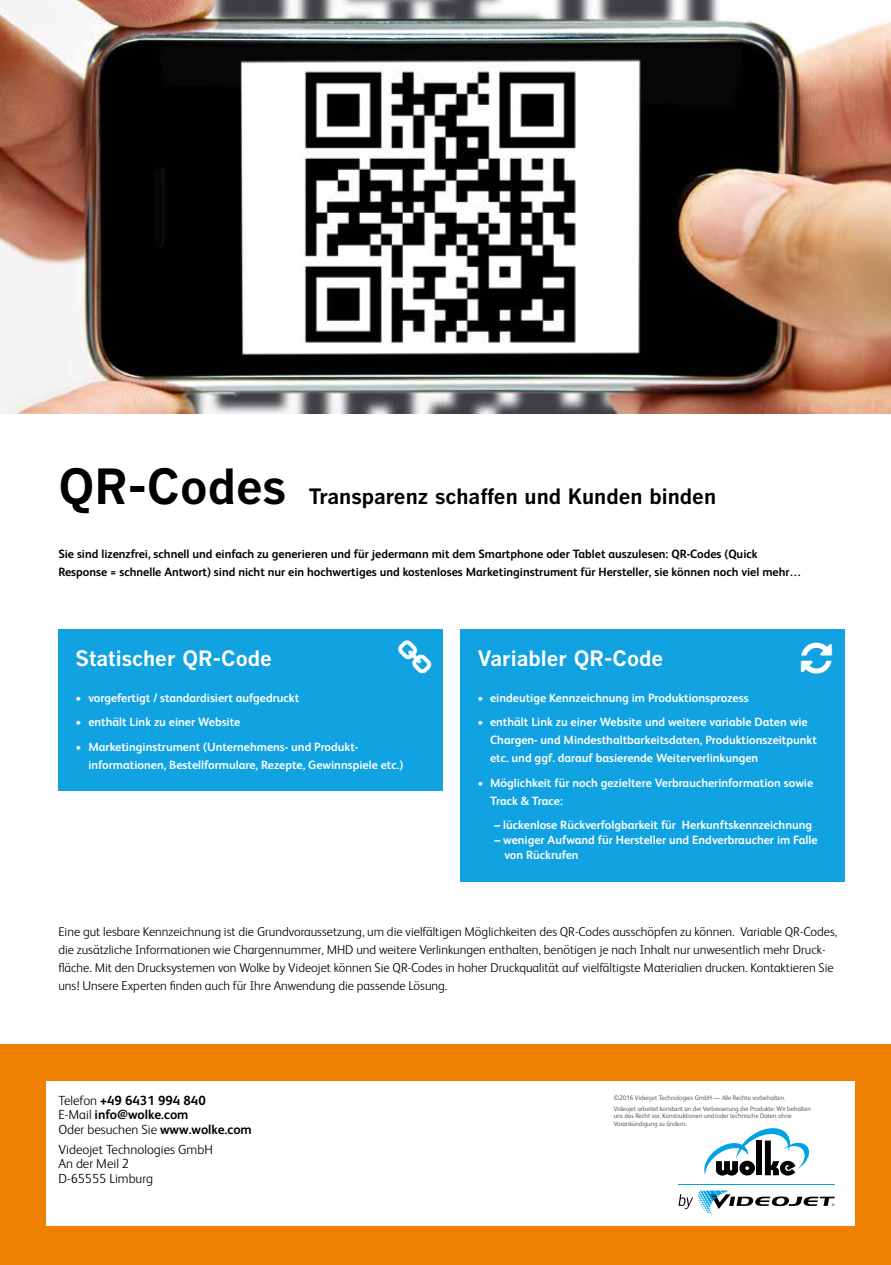
<style>
.page{position:relative;width:891px;height:1265px;background:#fff}
.page>*{position:absolute;margin:0;border:0;box-sizing:border-box;transform-origin:0 0}
.t1{font:48px "Benton Got Bol";color:#000}
.t2{font:21px "Benton Got Bol";color:#000}
.t3{font:21px "Benton Got Bol";color:#fff}
.t4{font:700 13.2px/14.4px "FS Albert";color:#000}
.t5{font:300 13.2px/14.4px "FS Albert";color:#000}
.t6{font:300 12.75px/18px "FS Albert";color:#000}
.t7{font:700 12px/18px "FS Albert";color:#fff}
.t8{font:700 12px/18px "FS Albert";color:#000}
.t9{font:300 6.6px/10.8px "FS Albert";color:#3a3a39}
.s1{font-weight:300}
</style>
<div class="page">
<div style="left:58px;top:630px;width:385px;height:161px;background:#10a2e1"></div>
<div style="left:460px;top:630px;width:385px;height:252px;background:#10a2e1"></div>
<img style="left:0;top:0;width:891px;height:414px">
<div style="left:0;top:1044px;width:891px;height:221px;background:#f08000"></div>
<div style="left:46px;top:1081px;width:809px;height:145px;background:#fff"></div>
<svg style="left:704px;top:1128px;width:105px;height:47px"></svg>
<hr style="left:678px;top:1183px;width:157px;height:1px;background:#00a2e2">
<svg style="left:679px;top:1190px;width:156px;height:24px"></svg>
<h1 class="t1" style="left:58px;top:456px;width:230px">QR-Codes</h1>
<h2 class="t2" style="left:309px;top:483px;width:409px">Transparenz schaffen und Kunden binden</h2>
<p class="t8" style="left:58px;top:544px;width:745px">Sie sind lizenzfrei, schnell und einfach zu generieren und für jedermann mit dem Smartphone oder Tablet auszulesen: QR-Codes (Quick<br>Response = schnelle Antwort) sind nicht nur ein hochwertiges und kostenloses Marketinginstrument für Hersteller, sie können noch viel mehr…</p>
<h2 class="t3" style="left:76px;top:645px;width:198px">Statischer QR-Code</h2>
<p class="t7" style="left:76px;top:688px;width:225px">• vorgefertigt / standardisiert aufgedruckt</p>
<p class="t7" style="left:76px;top:713px;width:166px">• enthält Link zu einer Website</p>
<p class="t7" style="left:88px;top:737px;width:316px;text-indent:-13px">• Marketinginstrument (Unternehmens- und Produkt&shy;informationen, Bestellformulare, Rezepte, Gewinnspiele etc.)</p>
<h2 class="t3" style="left:477px;top:645px;width:187px">Variabler QR-Code</h2>
<p class="t7" style="left:477px;top:688px;width:273px">• eindeutige Kennzeichnung im Produktionsprozess</p>
<p class="t7" style="left:490px;top:713px;width:328px;text-indent:-13px">• enthält Link zu einer Website und weitere variable Daten wie<br>Chargen- und Mindesthaltbarkeitsdaten, Produktionszeitpunkt etc. und ggf. darauf basierende Weiterverlinkungen</p>
<p class="t7" style="left:490px;top:773px;width:325px;text-indent:-13px">• Möglichkeit für noch gezieltere Verbraucherinformation sowie<br>Track &amp; Trace:</p>
<p class="t7" style="left:494px;top:816px;width:319px">– lückenlose Rückverfolgbarkeit für Herkunftskennzeichnung</p>
<p class="t7" style="left:504px;top:832px;width:315px;line-height:15px;text-indent:-10px">– weniger Aufwand für Hersteller und Endverbraucher im Falle von Rückrufen</p>
<p class="t6" style="left:58px;top:922px;width:781px">Eine gut lesbare Kennzeichnung ist die Grundvoraussetzung, um die vielfältigen Möglichkeiten des QR-Codes ausschöpfen zu können. Variable QR-Codes, die zusätzliche Informationen wie Chargennummer, MHD und weitere Verlinkungen enthalten, benötigen je nach Inhalt nur unwesentlich mehr Druck&shy;fläche. Mit den Drucksystemen von Wolke by Videojet können Sie QR-Codes in hoher Druckqualität auf vielfältigste Materialien drucken. Kontaktieren Sie uns! Unsere Experten finden auch für Ihre Anwendung die passende Lösung.</p>
<p class="t4" style="left:58px;top:1093px;width:195px"><span class="s1">Telefon</span> +49 6431 994 840<br><span class="s1">E-Mail</span> info@wolke.com<br><span class="s1">Oder besuchen Sie</span> www.wolke.com</p>
<p class="t5" style="left:58px;top:1142px;width:156px">Videojet Technologies GmbH<br>An der Meil 2<br>D-65555 Limburg</p>
<p class="t9" style="left:614px;top:1092px;width:199px">©2016 Videojet Technologies GmbH — Alle Rechte vorbehalten.<br>Videojet arbeitet konstant an der Verbesserung der Produkte: Wir behalten</p>
<p class="t9" style="left:614px;top:1112px;width:180px;line-height:7.8px">uns das Recht vor, Konstruktionen und/oder technische Daten ohne<br>Vorankündigung zu ändern.</p>
</div>
